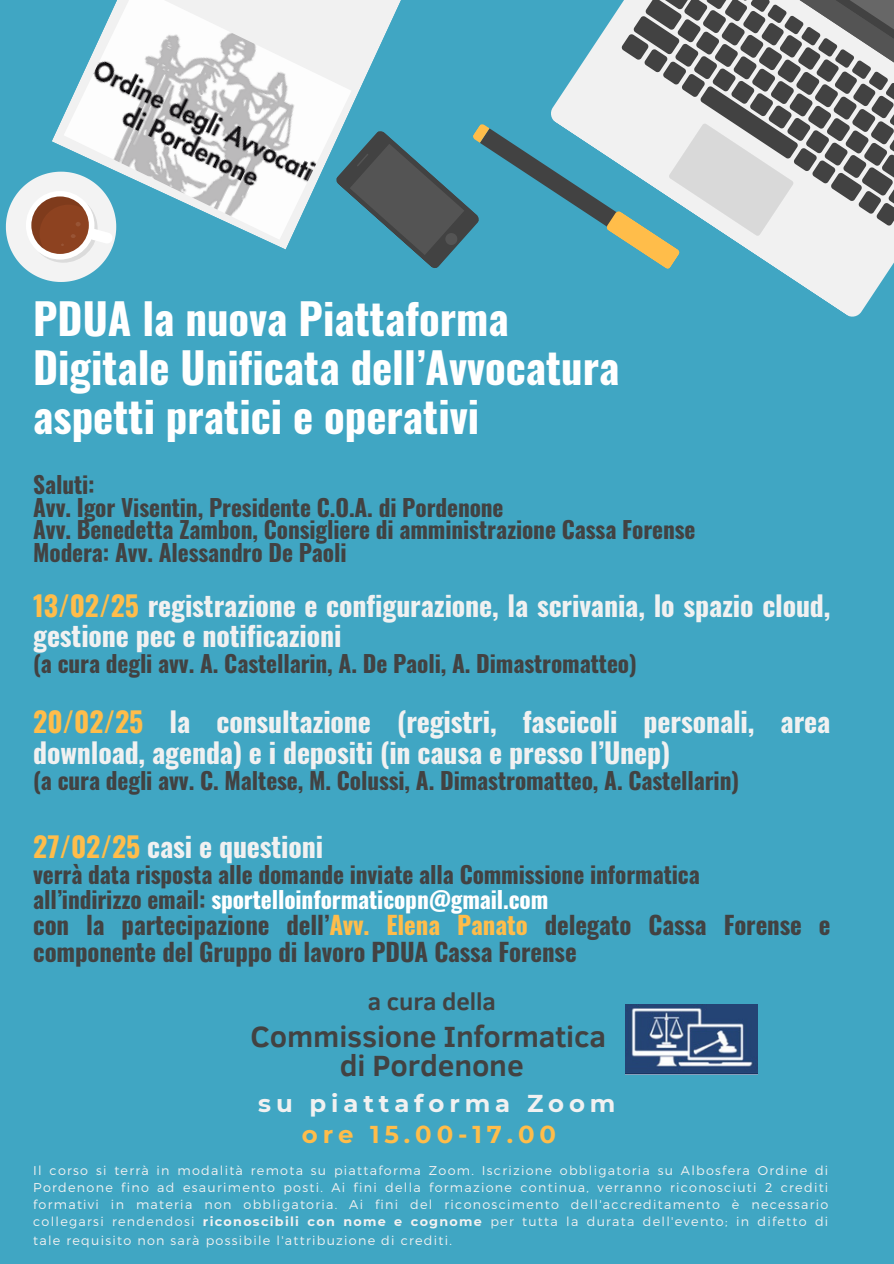
<style>
.page{position:relative;width:894px;height:1264px;background:#fff}
.page>*{position:absolute;margin:0;border:0;box-sizing:border-box;transform-origin:0 0}
.t1{font:700 42.75px/48.6px "Oswald";color:#fff}
.t2{font:700 30px/29px "Clear Sans";letter-spacing:-.005em;color:#424242;text-align:center}
.t3{font:700 27.9px/30.5px "Oswald";letter-spacing:-.005em;color:#f1f1f1}
.t4{font:700 24.9px/26.5px "Oswald";letter-spacing:-.005em;color:#424242}
.t5{font:700 24.3px/30.3px "Montserrat";letter-spacing:.2em;color:#f1f1f1}
.t6{font:700 24.15px "Clear Sans";letter-spacing:-.005em;color:#424242}
.t7{font:700 23.4px/22.8px "Oswald";letter-spacing:-.005em;color:#424242}
.t8{font:300 12.75px/17.2px "Montserrat";letter-spacing:.1em;color:#f1f1f1;text-align:justify}
.s1{color:#ffbd4a}
.s2{color:#fff}
.s3{font-weight:700}
</style>
<div class="page">
<div style="left:0;top:0;width:893px;height:1263px;background:#40a6c3"></div>
<svg style="left:779px;top:270px;width:110px;height:47px;fill:#f1f1f1"></svg>
<svg style="left:6px;top:172px;width:106px;height:110px"></svg>
<svg style="left:411px;top:0;width:482px;height:270px"></svg>
<img style="left:625px;top:1004px;width:132px;height:70px">
<svg style="left:52px;top:0;width:374px;height:249px"></svg>
<img style="left:64px;top:0;width:287px;height:240px">
<p class="t1" style="left:33px;top:293px;width:587px">PDUA la nuova Piattaforma<br>Digitale Unificata dell’Avvocatura aspetti pratici e operativi</p>
<p class="t7" style="left:33px;top:472px;width:663px">Saluti:<br>Avv. Igor Visentin, Presidente C.O.A. di Pordenone<br>Avv. Benedetta Zambon, Consigliere di amministrazione Cassa Forense Modera: Avv. Alessandro De Paoli</p>
<p class="t3" style="left:33px;top:589px;width:798px"><span class="s1">13/02/25</span> registrazione e configurazione, la scrivania, lo spazio cloud, gestione pec e notificazioni</p>
<p class="t7" style="left:33px;top:651px;width:605px">(a cura degli avv. A. Castellarin, A. De Paoli, A. Dimastromatteo)</p>
<p class="t3" style="left:33px;top:705px;width:798px"><span class="s1">20/02/25</span> la consultazione (registri, fascicoli personali, area download, agenda) e i depositi (in causa e presso l’Unep)</p>
<p class="t7" style="left:33px;top:767px;width:707px">(a cura degli avv. C. Maltese, M. Colussi, A. Dimastromatteo, A. Castellarin)</p>
<p class="t3" style="left:33px;top:830px;width:291px"><span class="s1">27/02/25</span> casi e questioni</p>
<p class="t7" style="left:33px;top:861px;width:668px;line-height:25px">verrà data risposta alle domande inviate alla Commissione informatica all’indirizzo email: <span class="s2">sportelloinformaticopn@gmail.com</span></p>
<p class="t4" style="left:33px;top:910px;width:798px">con la partecipazione dell’<span class="s1">Avv. Elena Panato</span> delegato Cassa Forense e componente del Gruppo di lavoro PDUA Cassa Forense</p>
<p class="t6" style="left:368px;top:983px;width:129px">a cura della</p>
<h1 class="t2" style="left:250px;top:1020px;width:357px">Commissione Informatica di Pordenone</h1>
<h3 class="t5" style="left:302px;top:1088px;width:315px;text-indent:-44px">su piattaforma Zoom <span class="s1">ore 15.00-17.00</span></h3>
<h2 class="t8" style="left:33px;top:1161px;width:796px">Il corso si terrà in modalità remota su piattaforma Zoom. Iscrizione obbligatoria su Albosfera Ordine di Pordenone fino ad esaurimento posti. Ai fini della formazione continua, verranno riconosciuti 2 crediti formativi in materia non obbligatoria. Ai fini del riconoscimento dell'accreditamento è necessario collegarsi rendendosi <span class="s3">riconoscibili con nome e cognome</span> per tutta la durata dell'evento; in difetto di tale requisito non sarà possibile l'attribuzione di crediti.</h2>
</div>
